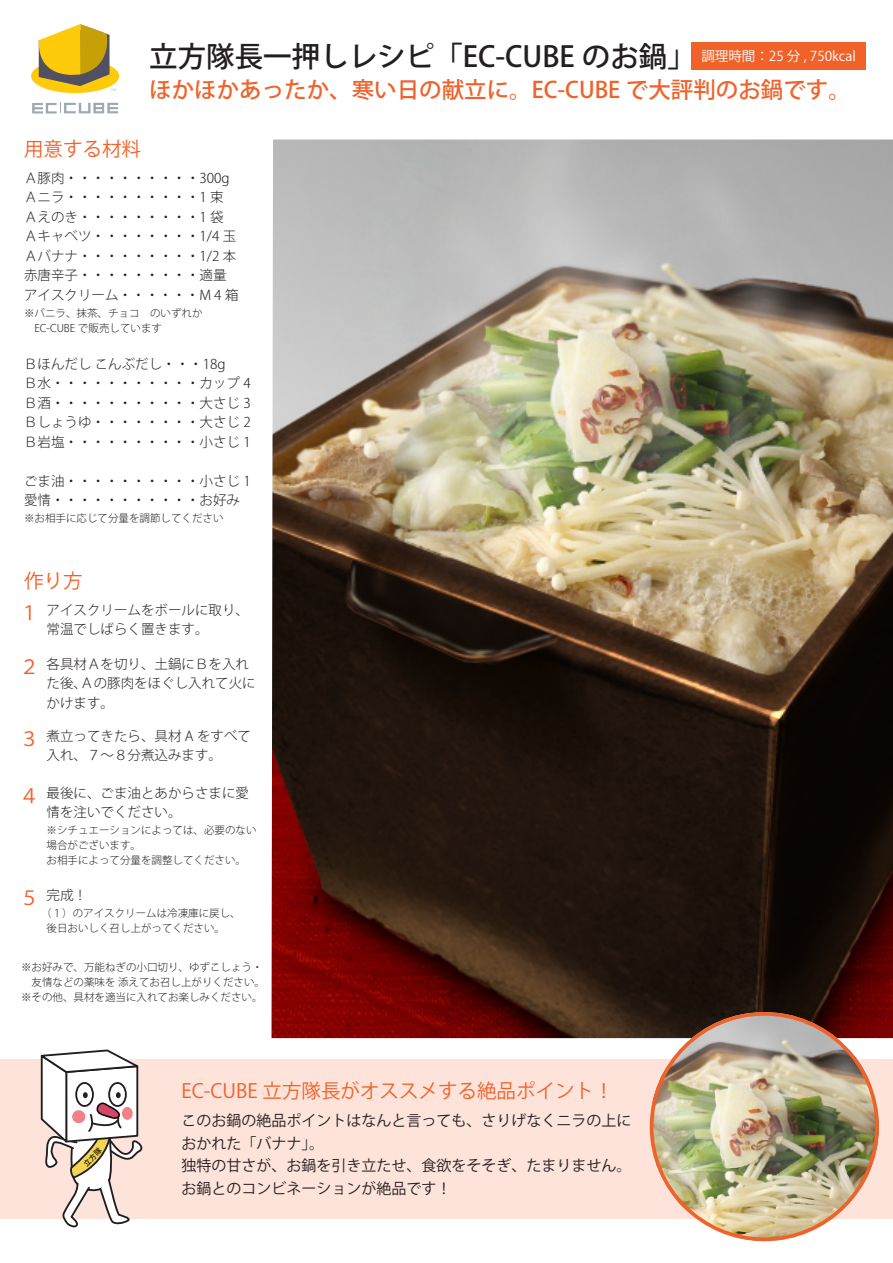
<style>
.page{position:relative;width:893px;height:1263px;background:#fff}
.page>*{position:absolute;margin:0;border:0;box-sizing:border-box;transform-origin:0 0}
.t1{font:500 28.5px "Koz Go Pro";color:#231f20}
.t2{font:500 22.5px "Koz Go Pro";color:#f0622a}
.t3{font:19.5px "Koz Go Pro";color:#f0622a}
.t4{font:15px/22.5px "Koz Go Pro";color:#231f20}
.t5{font:300 13.5px/19.5px "Koz Go Pro";color:#231f20}
.t6{font:13.5px "Koz Go Pro";color:#fff}
.t7{font:300 10.5px/15px "Koz Go Pro";color:#231f20}
.s1{font-weight:400;font-size:19.5px;color:#f0622a}
</style>
<div class="page">
<img style="left:272px;top:140px;width:621px;height:898px">
<div style="left:0;top:1059px;width:893px;height:159px;background:#fde3da"></div>
<img style="left:650px;top:1012px;width:229px;height:229px">
<div style="left:31px;top:59px;width:88px;height:34px;background:#feca0a;border-radius:50%"></div>
<svg style="left:37px;top:24px;width:79px;height:67px"></svg>
<svg style="left:32px;top:103px;width:86px;height:11px"></svg>
<div style="left:692px;top:42px;width:174px;height:27px;background:#f0622a"></div>
<svg style="left:39px;top:1049px;width:106px;height:179px"></svg>
<h1 class="t1" style="left:149px;top:38px;width:548px">立方隊長一押しレシピ「EC-CUBE のお鍋」</h1>
<h2 class="t2" style="left:149px;top:76px;width:703px">ほかほかあったか、寒い日の献立に。EC-CUBE で大評判のお鍋です。</h2>
<p class="t6" style="left:701px;top:47px;width:156px">調理時間：25 分 , 750kcal</p>
<h3 class="t3" style="left:24px;top:136px;width:118px">用意する材料</h3>
<p class="t5" style="left:24px;top:168px;width:216px">Ａ豚肉・・・・・・・・・・300g<br>Ａニラ・・・・・・・・・・1 束<br>Ａえのき・・・・・・・・・1 袋<br>Ａキャベツ・・・・・・・・1/4 玉<br>Ａバナナ・・・・・・・・・1/2 本赤唐辛子・・・・・・・・・適量アイスクリーム ・・・・・・M 4 箱</p>
<p class="t7" style="left:24px;top:305px;width:180px">※バニラ、抹茶、チョコ　のいずれか　EC-CUBE で販売しています</p>
<p class="t5" style="left:24px;top:354px;width:228px">Ｂほんだし こんぶだし・・・18g<br>Ｂ水・・・・・・・・・・・カップ 4<br>Ｂ酒・・・・・・・・・・・大さじ 3<br>Ｂしょうゆ・・・・・・・・大さじ 2<br>Ｂ岩塩・・・・・・・・・・小さじ 1</p>
<p class="t5" style="left:24px;top:471px;width:228px">ごま油・・・・・・・・・・小さじ 1愛情・・・・・・・・・・・お好み</p>
<p class="t7" style="left:24px;top:511px;width:201px">※お相手に応じて分量を調節してください</p>
<h3 class="t3" style="left:24px;top:568px;width:60px">作り方</h3>
<p class="t5" style="left:46px;top:600px;width:204px;text-indent:-27px"><span class="s1">１</span>アイスクリームをボールに取り、常温でしばらく置きます。</p>
<p class="t5" style="left:46px;top:654px;width:211px">各具材Ａを切り、土鍋にＢを入れた後、Ａの豚肉をほぐし入れて火にかけます。</p>
<h3 class="t3" style="left:20px;top:654px;width:21px">２</h3>
<h3 class="t3" style="left:20px;top:726px;width:21px">３</h3>
<p class="t5" style="left:46px;top:726px;width:206px">煮立ってきたら、具材 A をすべて入れ、７～８分煮込みます。</p>
<h3 class="t3" style="left:20px;top:783px;width:21px">４</h3>
<p class="t5" style="left:46px;top:783px;width:204px">最後に、ごま油とあからさまに愛情を注いでください。</p>
<p class="t7" style="left:46px;top:823px;width:211px">※シチュエーションによっては、必要のない場合がございます。<br>お相手によって分量を調整してください。</p>
<h3 class="t3" style="left:20px;top:885px;width:21px">５</h3>
<p class="t5" style="left:46px;top:885px;width:42px">完成！</p>
<p class="t7" style="left:46px;top:905px;width:196px;text-indent:-5px">（１）のアイスクリームは冷凍庫に戻し、後日おいしく召し上がってください。</p>
<p class="t7" style="left:21px;top:959px;width:246px">※お好みで、万能ねぎの小口切り、ゆずこしょう・　友情などの薬味を 添えてお召し上がりください。※その他、具材を適当に入れてお楽しみください。</p>
<h3 class="t3" style="left:182px;top:1078px;width:434px">EC-CUBE 立方隊長がオススメする絶品ポイント！</h3>
<p class="t4" style="left:182px;top:1110px;width:451px">このお鍋の絶品ポイントはなんと言っても、さりげなくニラの上におかれた「バナナ」。<br>独特の甘さが、お鍋を引き立たせ、食欲をそそぎ、たまりません。お鍋とのコンビネーションが絶品です！</p>
</div>
